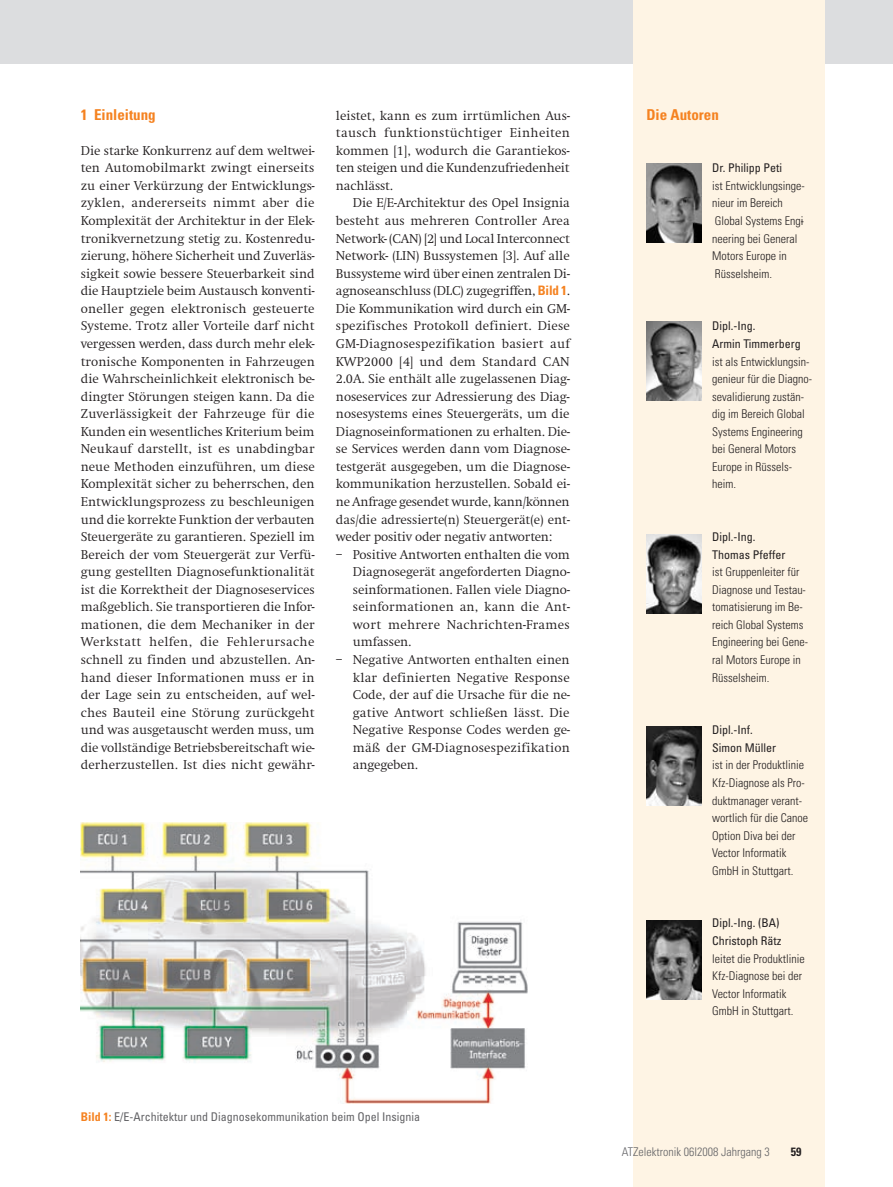
<style>
.page{position:relative;width:893px;height:1187px;background:#fff}
.page>*{position:absolute;margin:0;border:0;box-sizing:border-box;transform-origin:0 0}
.t1{font:700 condensed 15px "Univers LT Std";color:#f58220}
.t2{font:300 13.05px/17.5px "Swift LT Pro";letter-spacing:-.01em;color:#231f20;text-align:justify}
.t3{font:300 condensed 12px/17.5px "Univers LT Std";color:#231f20}
.t4{font:condensed 12px/17.5px "Univers LT Std";color:#231f20}
.t5{font:condensed 12px "Univers LT Std";color:#636366}
.t6{font:300 condensed 12px "Univers LT Std";color:#636366}
.t7{font:700 condensed 12px "Univers LT Std";color:#231f20}
.s1{font-family:"Univers LT Std";font-weight:700;font-stretch:condensed;color:#f58220}
.s2{font-weight:700;color:#f58220}
</style>
<div class="page">
<div style="left:0;top:0;width:893px;height:64px;background:#dcdddf"></div>
<div style="left:634px;top:0;width:191px;height:1186px;background:#fef4e4"></div>
<img style="left:646px;top:164px;width:56px;height:78px">
<img style="left:81px;top:822px;width:446px;height:280px">
<img style="left:646px;top:321px;width:56px;height:79px">
<img style="left:646px;top:534px;width:56px;height:79px">
<img style="left:646px;top:727px;width:56px;height:78px">
<img style="left:646px;top:920px;width:56px;height:79px">
<p class="t1" style="left:81px;top:105px;width:76px">1 Einleitung</p>
<p class="t2" style="left:81px;top:142px;width:236px">Die starke Konkurrenz auf dem weltwei&shy;ten Automobilmarkt zwingt einerseits zu einer Verkürzung der Entwicklungs&shy;zyklen, andererseits nimmt aber die Komplexität der Architektur in der Elek&shy;tronikvernetzung stetig zu. Kostenredu&shy;zierung, höhere Sicherheit und Zuverläs&shy;sigkeit sowie bessere Steuerbarkeit sind die Hauptziele beim Austausch konventi&shy;oneller gegen elektronisch gesteuerte Systeme. Trotz aller Vorteile darf nicht vergessen werden, dass durch mehr elek&shy;tronische Komponenten in Fahrzeugen die Wahrscheinlichkeit elektronisch be&shy;dingter Störungen steigen kann. Da die Zuverlässigkeit der Fahrzeuge für die Kunden ein wesentliches Kriterium beim Neukauf darstellt, ist es unabdingbar neue Methoden einzuführen, um diese Komplexität sicher zu beherrschen, den Entwicklungsprozess zu beschleunigen und die korrekte Funktion der verbauten Steuergeräte zu garantieren. Speziell im Bereich der vom Steuergerät zur Verfü&shy;gung gestellten Diagnosefunktionalität ist die Korrektheit der Diagnoseservices maßgeblich. Sie transportieren die Infor&shy;mationen, die dem Mechaniker in der Werkstatt helfen, die Fehlerursache schnell zu finden und abzustellen. An&shy;hand dieser Informationen muss er in der Lage sein zu entscheiden, auf wel&shy;ches Bauteil eine Störung zurückgeht und was ausgetauscht werden muss, um die vollständige Betriebsbereitschaft wie&shy;derherzustellen. Ist dies nicht gewähr-</p>
<p class="t2" style="left:336px;top:107px;width:235px">leistet, kann es zum irrtümlichen Aus&shy;tausch funktionstüchtiger Einheiten kommen [1], wodurch die Garantiekos&shy;ten steigen und die Kundenzufriedenheit nachlässt.</p>
<p class="t2" style="left:336px;top:194px;width:235px;text-indent:17px">Die E/E-Architektur des Opel Insignia besteht aus mehreren Controller Area Network- (CAN) [2] und Local Interconnect Network- (LIN) Bussystemen [3]. Auf alle Bussysteme wird über einen zentralen Di&shy;agnoseanschluss (DLC) zugegriffen, <span class="s1">Bild 1</span>.<br>Die Kommunikation wird durch ein GM&shy;spezifisches Protokoll definiert. Diese GM-Diagnosespezifikation basiert auf KWP2000 [4] und dem Standard CAN 2.0A. Sie enthält alle zugelassenen Diag&shy;noseservices zur Adressierung des Diag&shy;nosesystems eines Steuergeräts, um die Diagnoseinformationen zu erhalten. Die&shy;se Services werden dann vom Diagnose&shy;testgerät ausgegeben, um die Diagnose&shy;kommunikation herzustellen. Sobald ei&shy;ne Anfrage gesendet wurde, kann/können das/die adressierte(n) Steuergerät(e) ent&shy;weder positiv oder negativ antworten:</p>
<p class="t2" style="left:353px;top:545px;width:218px;text-indent:-17px">– Positive Antworten enthalten die vom Diagnosegerät angeforderten Diagno&shy;seinformationen. Fallen viele Diagno&shy;seinformationen an, kann die Ant&shy;wort mehrere Nachrichten-Frames umfassen.</p>
<p class="t2" style="left:353px;top:651px;width:218px;text-indent:-17px">– Negative Antworten enthalten einen klar definierten Negative Response Code, der auf die Ursache für die ne&shy;gative Antwort schließen lässt. Die Negative Response Codes werden ge&shy;mäß der GM-Diagnosespezifikation angegeben.</p>
<p class="t5" style="left:81px;top:1108px;width:341px"><span class="s2">Bild 1:</span> E/E-Architektur und Diagnosekommunikation beim Opel Insignia</p>
<p class="t1" style="left:646px;top:105px;width:74px">Die Autoren</p>
<p class="t4" style="left:712px;top:159px;width:71px">Dr. Philipp Peti</p>
<p class="t3" style="left:712px;top:177px;width:94px">ist Entwicklungsinge&shy;nieur im Bereich<br>Global Systems Engi&shy;neering bei General<br>Motors Europe in<br>Rüsselsheim.</p>
<p class="t4" style="left:712px;top:317px;width:90px">Dipl.-Ing.<br>Armin Timmerberg</p>
<p class="t3" style="left:712px;top:352px;width:101px">ist als Entwicklungsin&shy;genieur für die Diagno&shy;sevalidierung zustän&shy;dig im Bereich Global<br>Systems Engineering bei General Motors<br>Europe in Rüssels&shy;heim.</p>
<p class="t4" style="left:712px;top:528px;width:75px">Dipl.-Ing.<br>Thomas Pfeffer</p>
<p class="t3" style="left:712px;top:563px;width:97px">ist Gruppenleiter für<br>Diagnose und Testau&shy;tomatisierung im Be&shy;reich Global Systems<br>Engineering bei Gene&shy;ral Motors Europe in<br>Rüsselsheim.</p>
<p class="t4" style="left:712px;top:721px;width:65px">Dipl.-Inf.<br>Simon Müller</p>
<p class="t3" style="left:712px;top:756px;width:97px">ist in der Produktlinie<br>Kfz-Diagnose als Pro&shy;duktmanager verant&shy;wortlich für die Canoe<br>Option Diva bei der<br>Vector I nformatik<br>GmbH in Stuttgart.</p>
<p class="t4" style="left:712px;top:914px;width:71px">Dipl.-Ing. (BA)<br>Christoph Rätz</p>
<p class="t3" style="left:712px;top:949px;width:94px">leitet die Produktlinie<br>Kfz-Diagnose bei der<br>Vector I nformatik<br>GmbH in Stuttgart.</p>
<p class="t6" style="left:622px;top:1144px;width:149px">ATZelektronik 06I2008 Jahrgang 3</p>
<p class="t7" style="left:791px;top:1143px;width:12px">59</p>
</div>
